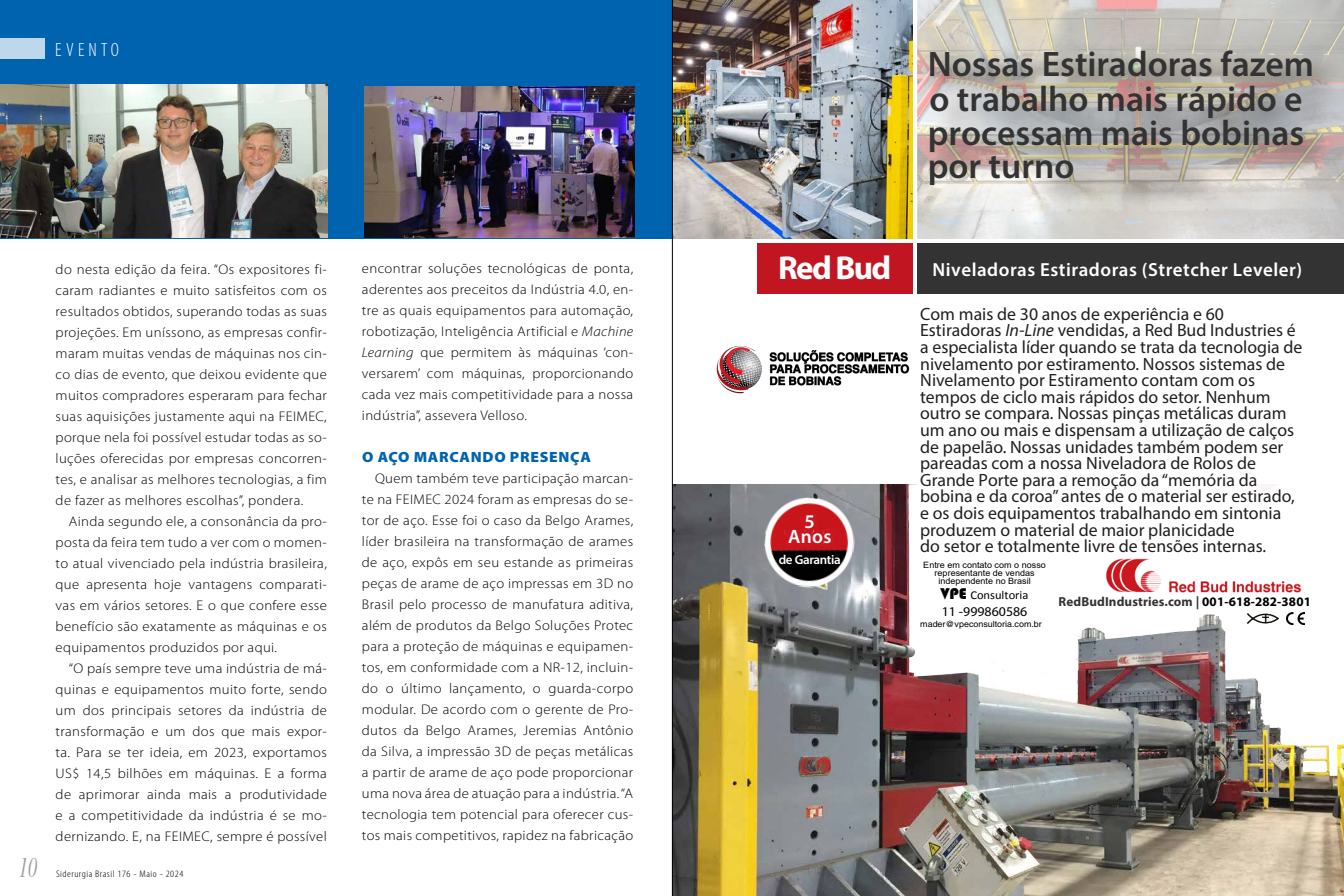
<style>
.page{position:relative;width:1344px;height:896px;background:#fff}
.page>*{position:absolute;margin:0;border:0;box-sizing:border-box;transform-origin:0 0}
.t1{font:600 35.61px/33.9px "Myriad Pro";color:#333}
.t2{font:italic 28px "Times";color:#9d9d9c;scale:.65 1}
.t3{font:600 19.34px/15.4px "Myriad Pro";color:#fff;text-align:center}
.t4{font:300 condensed 19.25px "Myriad Pro";letter-spacing:.22em;color:#fff}
.t5{font:600 18.99px "Myriad Pro";letter-spacing:.025em;color:#fff}
.t6{font:17.76px/16.6px "Myriad Pro";color:#231f20}
.t7{font:900 14.88px "Myriad Pro";letter-spacing:.045em;color:#0063af;scale:1.05 1}
.t8{font:300 14px/21px "Myriad Pro";letter-spacing:.025em;color:#000;text-align:justify;scale:1.05 1}
.t9{font:13.39px "Myriad";color:#000;scale:1.04 1}
.t10{font:700 13.04px "Myriad Pro";letter-spacing:.01em;color:#333}
.t11{font:600 13.04px "Myriad Pro";letter-spacing:-.025em;color:#fff}
.t12{font:12.08px "Calibri";color:#000;scale:1.04 1}
.t13{font:300 condensed 9.62px "Myriad Pro";letter-spacing:.05em;color:#000;scale:1.15 1}
.t14{font:8.75px/8px "Arial";color:#000;text-align:center;scale:1.04 1}
.t15{font:8.58px "Helvetica";color:#000;scale:1.04 1}
.s1{font-style:italic}
.s2{font-weight:700;font-size:33.16px}
.s3{font-family:"Bauhaus 93";font-size:16.1px}
.s4{color:#000}
</style>
<div class="page">
<div style="left:0;top:0;width:1344px;height:238px;background:#0063af"></div>
<div style="left:0;top:38px;width:45px;height:21px;background:#bed7ea"></div>
<img style="left:0;top:84px;width:327px;height:154px">
<img style="left:365px;top:87px;width:270px;height:151px">
<img style="left:672px;top:0;width:672px;height:896px">
<h3 class="t4" style="left:55px;top:39px;width:65px">EVENTO</h3>
<h2 class="t2" style="left:19px;top:844px;width:29px">10</h2>
<p class="t8" style="left:56px;top:259px;width:260px">do nesta edição da feira. “Os expositores fi&shy;caram radiantes e muito satisfeitos com os resultados obtidos, superando todas as suas projeções. Em uníssono, as empresas confir&shy;maram muitas vendas de máquinas nos cin&shy;co dias de evento, que deixou evidente que muitos compradores esperaram para fechar suas aquisições justamente aqui na FEIMEC, porque nela foi possível estudar todas as so&shy;luções oferecidas por empresas concorren&shy;tes, e analisar as melhores tecnologias, a fim de fazer as melhores escolhas”, pondera.</p>
<p class="t8" style="left:56px;top:511px;width:260px;text-indent:13px">Ainda segundo ele, a consonância da pro&shy;posta da feira tem tudo a ver com o momen&shy;to atual vivenciado pela indústria brasileira, que apresenta hoje vantagens comparati&shy;vas em vários setores. E o que confere esse benefício são exatamente as máquinas e os equipamentos produzidos por aqui.</p>
<p class="t8" style="left:56px;top:658px;width:260px;text-indent:13px">“O país sempre teve uma indústria de má&shy;quinas e equipamentos muito forte, sendo um dos principais setores da indústria de transformação e um dos que mais expor&shy;ta. Para se ter ideia, em 2023, exportamos US$ 14,5 bilhões em máquinas. E a forma de aprimorar ainda mais a produtividade e a competitividade da indústria é se mo&shy;dernizando. E, na FEIMEC, sempre é possível</p>
<p class="t13" style="left:56px;top:869px;width:112px">Siderurgia Brasil 176 - Maio - 2024</p>
<p class="t8" style="left:362px;top:258px;width:260px">encontrar soluções tecnológicas de ponta, aderentes aos preceitos da Indústria 4.0, en&shy;tre as quais equipamentos para automação, robotização, Inteligência Artificial e <span class="s1">Machine Learning</span> que permitem às máquinas ‘con&shy;versarem’ com máquinas, proporcionando cada vez mais competitividade para a nossa indústria”, assevera Velloso.</p>
<p class="t7" style="left:362px;top:449px;width:220px">O AÇO MARCANDO PRESENÇA</p>
<p class="t8" style="left:362px;top:468px;width:260px;text-indent:13px">Quem também teve participação marcan&shy;te na FEIMEC 2024 foram as empresas do se&shy;tor de aço. Esse foi o caso da Belgo Arames, líder brasileira na transformação de arames de aço, expôs em seu estande as primeiras peças de arame de aço impressas em 3D no Brasil pelo processo de manufatura aditiva, além de produtos da Belgo Soluções Protec para a proteção de máquinas e equipamen&shy;tos, em conformidade com a NR-12, incluin&shy;do o último lançamento, o guarda-corpo modular. De acordo com o gerente de Pro&shy;dutos da Belgo Arames, Jeremias Antônio da Silva, a impressão 3D de peças metálicas a partir de arame de aço pode proporcionar uma nova área de atuação para a indústria. “A tecnologia tem potencial para oferecer cus&shy;tos mais competitivos, rapidez na fabricação</p>
<h1 class="t1" style="left:928px;top:47px;width:388px">Nossas Estiradoras fazem o trabalho mais rápido e processam mais bobinas por turno</h1>
<h3 class="t5" style="left:778px;top:258px;width:525px"><span class="s2">Red Bud</span> Niveladoras Estiradoras (Stretcher Leveler)</h3>
<h3 class="t3" style="left:788px;top:513px;width:45px">5<br>Anos</h3>
<p class="t11" style="left:779px;top:551px;width:64px">de Garantia</p>
<p class="t6" style="left:920px;top:305px;width:384px">Com mais de 30 anos de experiência e 60<br>Estiradoras <span class="s1">In-Line</span> vendidas, a Red Bud Industries é a especialista líder quando se trata da tecnologia de nivelamento por estiramento. Nossos sistemas de Nivelamento por Estiramento contam com os tempos de ciclo mais rápidos do setor. Nenhum outro se compara. Nossas pinças metálicas duram um ano ou mais e dispensam a utilização de calços de papelão. Nossas unidades também podem ser pareadas com a nossa Niveladora de Rolos de Grande Porte para a remoção da “memória da bobina e da coroa” antes de o material ser estirado, e os dois equipamentos trabalhando em sintonia produzem o material de maior planicidade<br>do setor e totalmente livre de tensões internas.</p>
<p class="t14" style="left:923px;top:561px;width:119px">Entre em contato com o nosso representante de vendas independente no Brasil</p>
<p class="t12" style="left:941px;top:588px;width:86px"><span class="s3">VPE</span> Consultoria</p>
<p class="t9" style="left:942px;top:604px;width:84px">11 -999860586</p>
<p class="t15" style="left:920px;top:619px;width:118px">mader@vpeconsultoria.com.br</p>
<p class="t10" style="left:1059px;top:593px;width:254px">RedBudIndustries.com | <span class="s4">001-618-282-3801</span></p>
</div>
